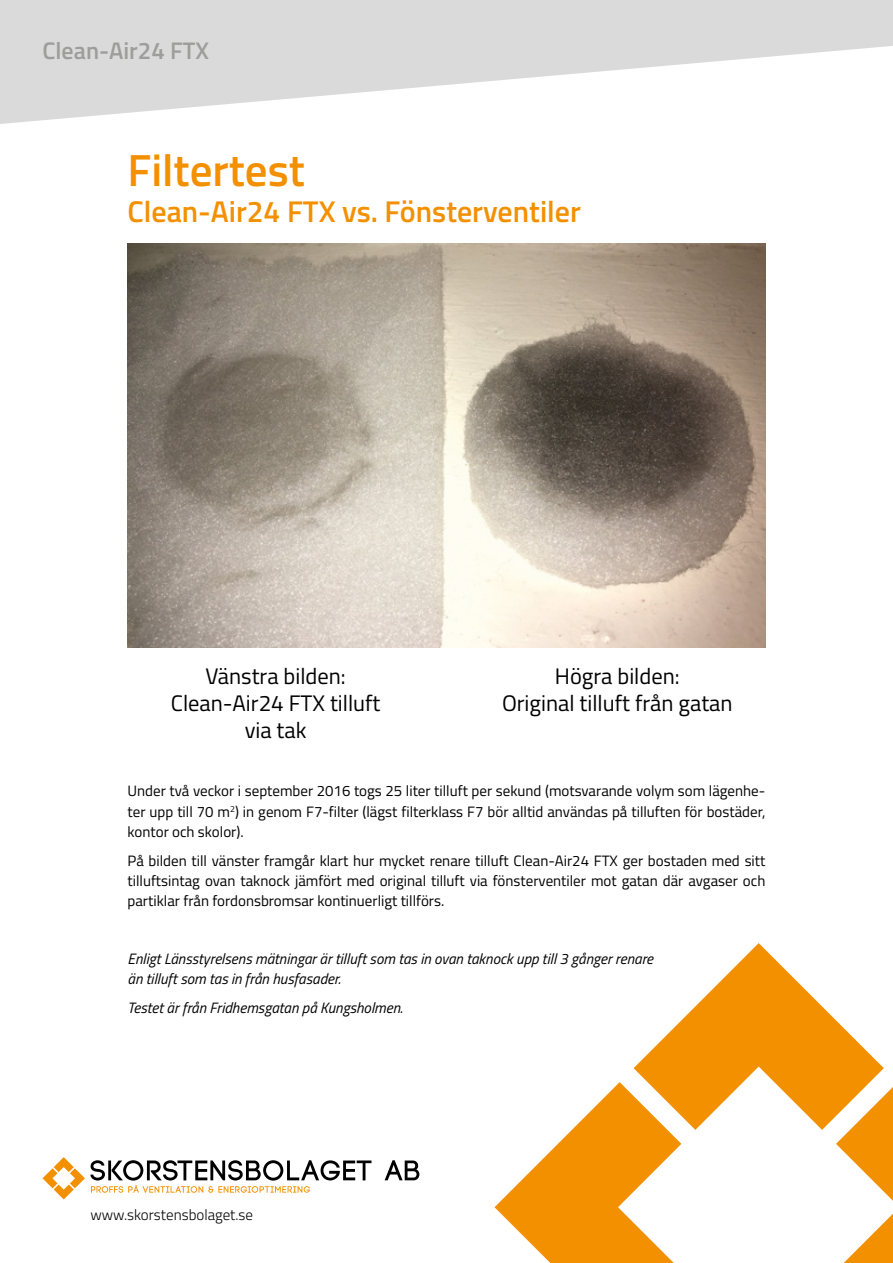
<style>
.page{position:relative;width:893px;height:1263px;background:#fff}
.page>*{position:absolute;margin:0;border:0;box-sizing:border-box;transform-origin:0 0}
.t1{font:600 45px "Titillium Web";color:#f39000}
.t2{font:600 30px "Titillium Web";color:#f39000}
.t3{font:600 24px "Titillium Web";color:#9d9d9c}
.t4{font:22.5px/27px "Titillium Web";color:#000;text-align:center}
.t5{font:15px/20.2px "Titillium Web";color:#000;text-align:justify}
.t6{font:italic 15px/20.2px "Titillium Web";color:#000}
.t7{font:300 15px "Titillium Web";color:#000}
</style>
<div class="page">
<svg style="left:494px;top:1082px;width:187px;height:181px"></svg>
<svg style="left:836px;top:1087px;width:57px;height:176px"></svg>
<svg style="left:634px;top:943px;width:250px;height:187px;fill:#f39000"></svg>
<svg style="left:0;top:0;width:893px;height:124px;fill:#dadada"></svg>
<img style="left:128px;top:243px;width:637px;height:404px">
<svg style="left:385px;top:1160px;width:34px;height:20px"></svg>
<svg style="left:43px;top:1157px;width:328px;height:42px"></svg>
<h3 class="t3" style="left:43px;top:33px;width:168px">Clean-Air24 FTX</h3>
<h1 class="t1" style="left:128px;top:136px;width:179px">Filtertest</h1>
<h2 class="t2" style="left:128px;top:189px;width:455px">Clean-Air24 FTX vs. Fönsterventiler</h2>
<h3 class="t4" style="left:171px;top:661px;width:211px">Vänstra bilden:<br>Clean-Air24 FTX tilluft via tak</h3>
<h3 class="t4" style="left:502px;top:661px;width:232px">Högra bilden:<br>Original tilluft från gatan</h3>
<p class="t5" style="left:128px;top:780px;width:639px">Under två veckor i september 2016 togs 25 liter tilluft per sekund (motsvarande volym som lägenhe&shy;ter upp till 70 m<sup>2</sup>) in genom F7-filter (lägst filterklass F7 bör alltid användas på tilluften för bostäder, kontor och skolor).</p>
<p class="t5" style="left:128px;top:849px;width:639px">På bilden till vänster framgår klart hur mycket renare tilluft Clean-Air24 FTX ger bostaden med sitt tilluftsintag ovan taknock jämfört med original tilluft via fönsterventiler mot gatan där avgaser och partiklar från fordonsbromsar kontinuerligt tillförs.</p>
<p class="t6" style="left:128px;top:947px;width:527px">Enligt Länsstyrelsens mätningar är tilluft som tas in ovan taknock upp till 3 gånger renare än tilluft som tas in från husfasader.</p>
<p class="t6" style="left:128px;top:996px;width:277px">Testet är från Fridhemsgatan på Kungsholmen.</p>
<p class="t7" style="left:90px;top:1203px;width:164px">www.skorstensbolaget.se</p>
</div>
